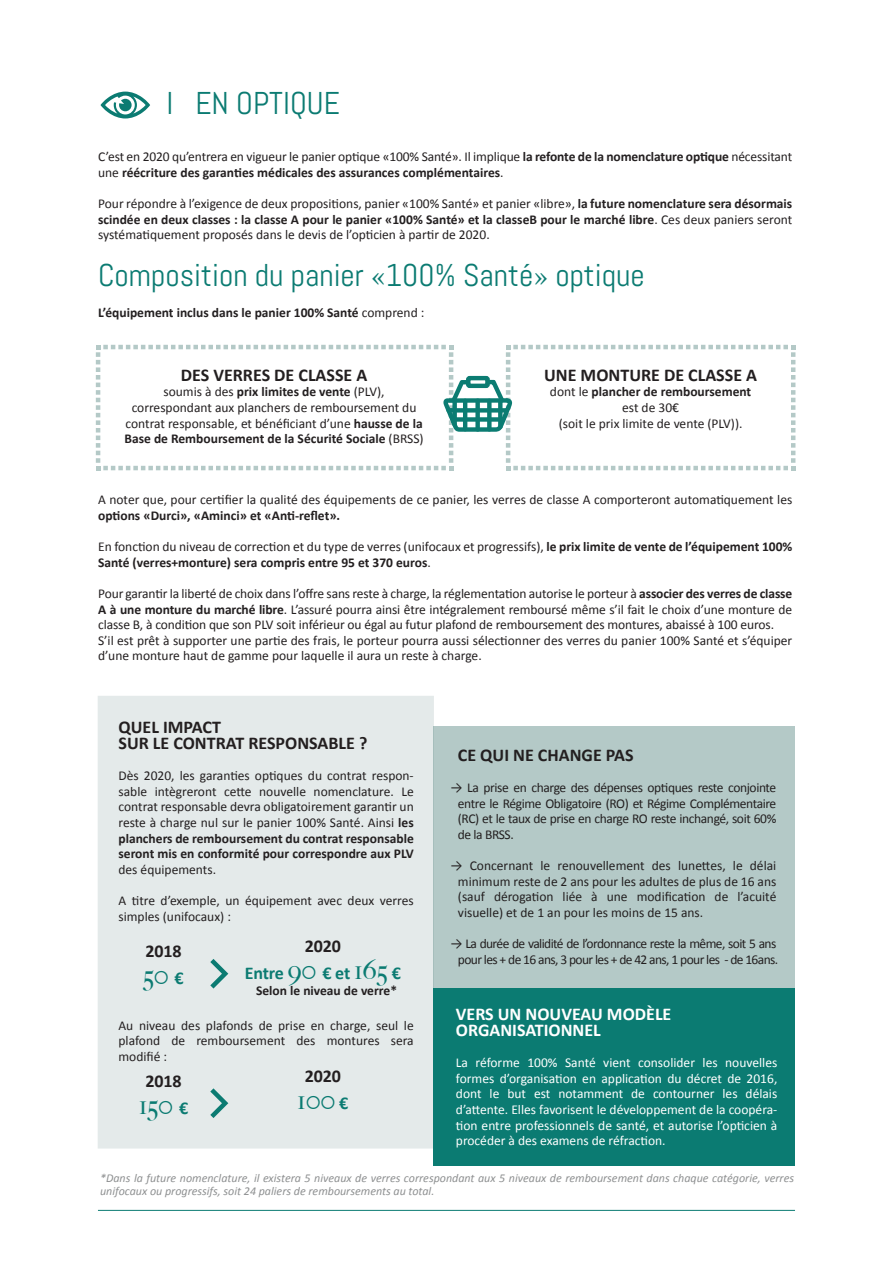
<style>
.page{position:relative;width:893px;height:1263px;background:#fff}
.page>*{position:absolute;margin:0;border:0;box-sizing:border-box;transform-origin:0 0}
.t1{font:31.5px "Abel";color:#0b7b72}
.t2{font:500 27px "Big Caslon";letter-spacing:.01em;color:#0b7b72}
.t3{font:700 18px/15.6px "Calibri";color:#231f20}
.t4{font:700 18px/15.6px "Calibri";color:#fff}
.t5{font:700 18px/27px "Calibri";letter-spacing:-.01em;color:#0b7b72;text-align:center}
.t6{font:13.5px/15.6px "Calibri";letter-spacing:-.005em;color:#231f20;text-align:justify}
.t7{font:700 13.5px/15.6px "Calibri";color:#231f20}
.t8{font:13.5px/15.6px "Calibri";color:#fff;text-align:justify}
.t9{font:13.5px/15.6px "Calibri";letter-spacing:-.045em;color:#231f20;text-align:center}
.t10{font:italic 12px/13.5px "Calibri";color:#8e9091}
.s1{font-weight:400}
.s2{font-weight:700}
.s3{font-family:"Calibri";font-weight:700;font-size:18px}
.s4{color:#231f20}
.s5{font-family:"Big Caslon";font-weight:500;font-size:27px}
</style>
<div class="page">
<div style="left:98px;top:696px;width:336px;height:452px;background:#e4eaea"></div>
<div style="left:434px;top:726px;width:361px;height:281px;background:#b4c9c7"></div>
<hr style="left:434px;top:726px;width:1px;height:281px;background:#a6bebc">
<div style="left:434px;top:988px;width:361px;height:178px;background:#0b7b72"></div>
<svg style="left:100px;top:92px;width:50px;height:26px"></svg>
<hr style="left:98px;top:1210px;width:697px;height:1px;background:#0b7b72">
<svg style="left:96px;top:345px;width:699px;height:125px"></svg>
<svg style="left:210px;top:959px;width:18px;height:29px"></svg>
<svg style="left:210px;top:1088px;width:18px;height:30px"></svg>
<h1 class="t1" style="left:167px;top:83px;width:175px">I EN OPTIQUE</h1>
<p class="t7" style="left:98px;top:149px;width:696px"><span class="s1">C’est en 2020 qu’entrera en vigueur le panier optique «100% Santé». Il implique</span> la refonte de la nomenclature optique <span class="s1">nécessitant une</span> réécriture des garanties médicales des assurances complémentaires<span class="s1">.</span></p>
<p class="t6" style="left:98px;top:196px;width:696px">Pour répondre à l’exigence de deux propositions, panier «100% Santé» et panier «libre», <span class="s2">la future nomenclature sera désormais scindée en deux classes : la classe A pour le panier «100% Santé» et la classeB pour le marché libre</span>. Ces deux paniers seront systématiquement proposés dans le devis de l’opticien à partir de 2020.</p>
<h1 class="t1" style="left:98px;top:255px;width:548px">Composition du panier «100% Santé» optique</h1>
<p class="t7" style="left:98px;top:305px;width:328px">L’équipement inclus dans le panier 100% Santé <span class="s1">comprend :</span></p>
<h3 class="t3" style="left:181px;top:367px;width:188px">DES VERRES DE CLASSE A</h3>
<p class="t6" style="left:125px;top:384px;width:301px;text-align:center">soumis à des <span class="s2">prix limites de vente</span> (PLV), correspondant aux planchers de remboursement du contrat responsable, et bénéficiant d’une <span class="s2">hausse de la Base de Remboursement de la Sécurité Sociale</span> (BRSS)</p>
<h3 class="t3" style="left:544px;top:367px;width:214px">UNE MONTURE DE CLASSE A</h3>
<p class="t6" style="left:550px;top:384px;width:203px;text-align:center">dont le <span class="s2">plancher de remboursement </span>est de 30€<br>(soit le prix limite de vente (PLV)).</p>
<p class="t6" style="left:98px;top:492px;width:696px">A noter que, pour certifier la qualité des équipements de ce panier, les verres de classe A comporteront automatiquement les</p>
<p class="t7" style="left:98px;top:508px;width:244px">options «Durci», «Aminci» et «Anti-reflet».</p>
<p class="t7" style="left:98px;top:539px;width:696px"><span class="s1">En fonction du niveau de correction et du type de verres (unifocaux et progressifs),</span> le prix limite de vente de l’équipement 100%<br>Santé (verres+monture) sera compris entre 95 et 370 euros<span class="s1">.</span></p>
<p class="t6" style="left:98px;top:586px;width:696px;text-align:left">Pour garantir la liberté de choix dans l’offre sans reste à charge, la réglementation autorise le porteur à <span class="s2">associer des verres de classe A à une monture du marché libre</span>. L’assuré pourra ainsi être intégralement remboursé même s’il fait le choix d’une monture de classe B, à condition que son PLV soit inférieur ou égal au futur plafond de remboursement des montures, abaissé à 100 euros.<br>S’il est prêt à supporter une partie des frais, le porteur pourra aussi sélectionner des verres du panier 100% Santé et s’équiper d’une monture haut de gamme pour laquelle il aura un reste à charge.</p>
<h3 class="t3" style="left:118px;top:720px;width:250px">QUEL IMPACT<br>SUR LE CONTRAT RESPONSABLE ?</h3>
<p class="t6" style="left:118px;top:768px;width:297px">Dès 2020, les garanties optiques du contrat respon&shy;sable intègreront cette nouvelle nomenclature. Le contrat responsable devra obligatoirement garantir un reste à charge nul sur le panier 100% Santé. Ainsi <span class="s2">les planchers de remboursement du contrat responsable seront mis en conformité pour correspondre aux PLV</span></p>
<p class="t6" style="left:118px;top:861px;width:99px">des équipements.</p>
<p class="t6" style="left:118px;top:893px;width:297px">A titre d’exemple, un équipement avec deux verres simples (unifocaux) :</p>
<h3 class="t3" style="left:145px;top:944px;width:38px">2018</h3>
<h2 class="t2" style="left:143px;top:959px;width:42px">50 <span class="s3">€</span></h2>
<h3 class="t5" style="left:245px;top:933px;width:157px"><span class="s4">2020<br></span>Entre <span class="s5">90</span> € et <span class="s5">165</span> €</h3>
<p class="t7" style="left:256px;top:982px;width:142px">Selon le niveau de verre*</p>
<p class="t6" style="left:118px;top:1017px;width:297px">Au niveau des plafonds de prise en charge, seul le plafond de remboursement des montures sera modifié :</p>
<h3 class="t3" style="left:145px;top:1073px;width:38px">2018</h3>
<h2 class="t2" style="left:139px;top:1089px;width:51px">150 <span class="s3">€</span></h2>
<h3 class="t3" style="left:305px;top:1068px;width:38px">2020</h3>
<h2 class="t2" style="left:297px;top:1083px;width:53px">100 <span class="s3">€</span></h2>
<h3 class="t3" style="left:458px;top:747px;width:177px">CE QUI NE CHANGE PAS</h3>
<p class="t6" style="left:458px;top:780px;width:320px;text-indent:-8px">→ La prise en charge des dépenses optiques reste conjointe entre le Régime Obligatoire (RO) et Régime Complémentaire (RC) et le taux de prise en charge RO reste inchangé, soit 60% de la BRSS.</p>
<p class="t6" style="left:458px;top:858px;width:320px;text-indent:-8px">→ Concernant le renouvellement des lunettes, le délai minimum reste de 2 ans pour les adultes de plus de 16 ans (sauf dérogation liée à une modification de l’acuité visuelle) et de 1 an pour les moins de 15 ans.</p>
<p class="t9" style="left:450px;top:936px;width:329px">→ La durée de validité de l’ordonnance reste la même, soit 5 ans pour les + de 16 ans, 3 pour les + de 42 ans, 1 pour les - de 16ans.</p>
<h3 class="t4" style="left:456px;top:1006px;width:217px">VERS UN NOUVEAU MODÈLE<br>ORGANISATIONNEL</h3>
<p class="t8" style="left:456px;top:1055px;width:323px">La réforme 100% Santé vient consolider les nouvelles formes d’organisation en application du décret de 2016, dont le but est notamment de contourner les délais d’attente. Elles favorisent le développement de la coopéra&shy;tion entre professionnels de santé, et autorise l’opticien à procéder à des examens de réfraction.</p>
<p class="t10" style="left:100px;top:1171px;width:695px">*Dans la future nomenclature, il existera 5 niveaux de verres correspondant aux 5 niveaux de remboursement dans chaque catégorie, verres unifocaux ou progressifs, soit 24 paliers de remboursements au total.</p>
</div>
